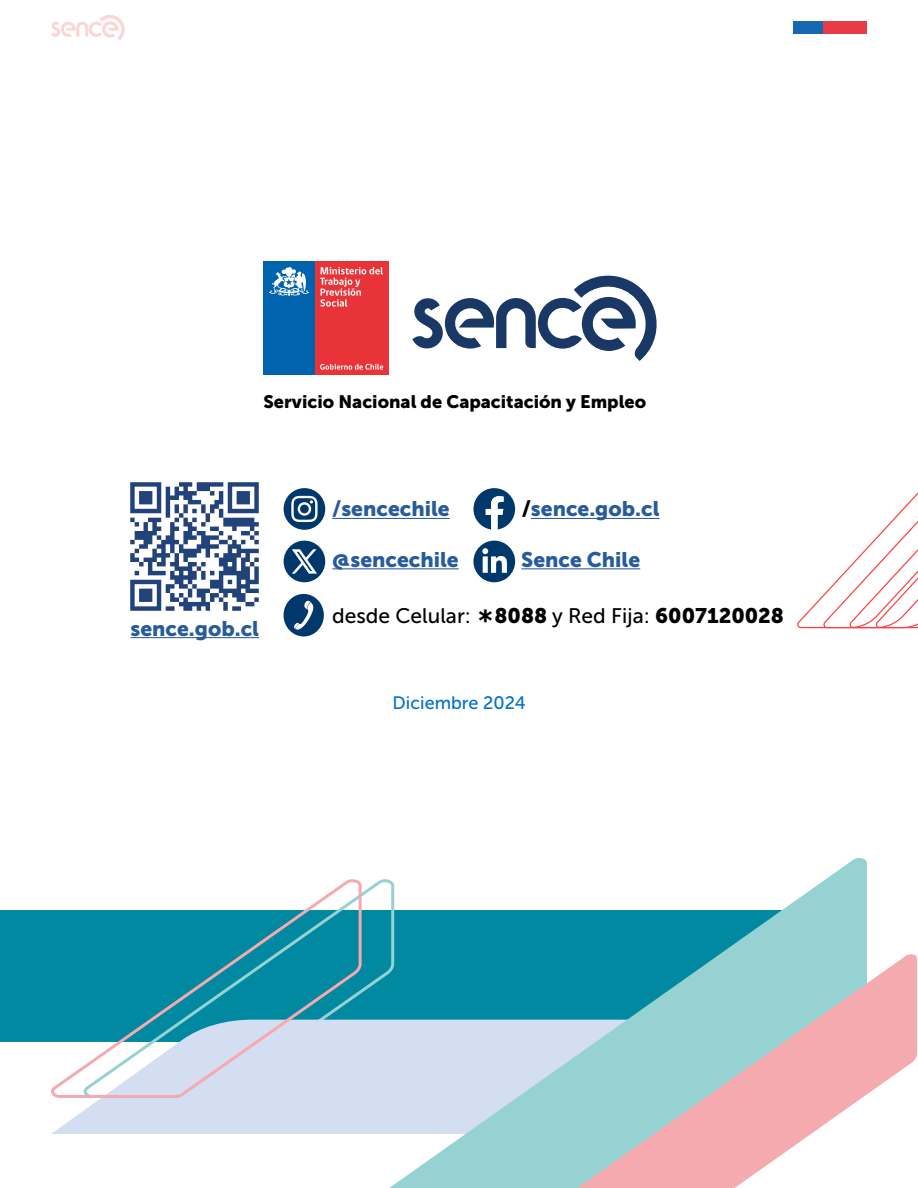
<style>
.page{position:relative;width:918px;height:1188px;background:#fff}
.page>*{position:absolute;margin:0;border:0;box-sizing:border-box;transform-origin:0 0}
.t1{font:21px "Museo Sans 900";color:#275b9b}
.t2{font:21px "Museo Sans 500";color:#000}
.t3{font:18px "Museo Sans 900";color:#000}
.t4{font:18px "Museo Sans 500";color:#0070cf}
.s1{color:#000}
.s2{font-family:"Verdana";font-weight:700;font-size:25.5px}
.s3{font-family:"Museo Sans 900"}
</style>
<div class="page">
<svg style="left:797px;top:492px;width:121px;height:136px"></svg>
<svg style="left:51px;top:15px;width:74px;height:26px"></svg>
<div style="left:793px;top:21px;width:30px;height:13px;background:#1669b1"></div>
<div style="left:823px;top:21px;width:44px;height:13px;background:#e73c46"></div>
<div style="left:0;top:910px;width:813px;height:132px;background:#0089a0"></div>
<svg style="left:51px;top:1100px;width:245px;height:34px;background:#d8e1f3"></svg>
<svg style="left:296px;top:858px;width:571px;height:330px"></svg>
<svg style="left:558px;top:953px;width:359px;height:235px"></svg>
<div style="left:264px;top:261px;width:51px;height:114px;background:#0063ad"></div>
<div style="left:315px;top:261px;width:74px;height:114px;background:#e83338"></div>
<svg style="left:320px;top:364px;width:63px;height:6px"></svg>
<svg style="left:269px;top:267px;width:40px;height:29px"></svg>
<svg style="left:320px;top:267px;width:63px;height:40px"></svg>
<svg style="left:412px;top:275px;width:245px;height:86px"></svg>
<hr style="left:332px;top:518px;width:118px;height:1px;background:#275b9b">
<hr style="left:531px;top:518px;width:128px;height:1px;background:#275b9b">
<hr style="left:332px;top:568px;width:127px;height:1px;background:#275b9b">
<hr style="left:521px;top:568px;width:119px;height:1px;background:#275b9b">
<svg style="left:473px;top:488px;width:42px;height:42px"></svg>
<div style="left:473px;top:541px;width:42px;height:41px;background:#00386b;border-radius:50%"></div>
<svg style="left:482px;top:548px;width:25px;height:25px"></svg>
<div style="left:284px;top:488px;width:41px;height:42px;background:#00386b;border-radius:50%"></div>
<svg style="left:291px;top:496px;width:27px;height:26px"></svg>
<img style="left:130px;top:482px;width:129px;height:129px">
<hr style="left:131px;top:637px;width:128px;height:1px;background:#275b9b">
<div style="left:284px;top:594px;width:40px;height:42px;background:#00386b;border-radius:50%"></div>
<svg style="left:294px;top:601px;width:19px;height:29px"></svg>
<div style="left:284px;top:541px;width:41px;height:41px;background:#00386b;border-radius:50%"></div>
<svg style="left:292px;top:549px;width:25px;height:25px"></svg>
<svg style="left:51px;top:879px;width:312px;height:221px"></svg>
<p class="t3" style="left:264px;top:391px;width:384px">Servicio Nacional de Capacitación y Empleo</p>
<p class="t1" style="left:131px;top:616px;width:130px">sence.gob.cl</p>
<p class="t1" style="left:332px;top:497px;width:119px">/sencechile</p>
<p class="t1" style="left:522px;top:497px;width:139px"><span class="s1">/</span>sence.gob.cl</p>
<p class="t1" style="left:332px;top:547px;width:128px">@sencechile</p>
<p class="t1" style="left:521px;top:547px;width:120px">Sence Chile</p>
<p class="t2" style="left:332px;top:604px;width:453px">desde Celular: <span class="s2">*</span><span class="s3">8088</span> y Red Fija: <span class="s3">6007120028</span></p>
<p class="t4" style="left:393px;top:693px;width:135px">Diciembre 2024</p>
</div>
